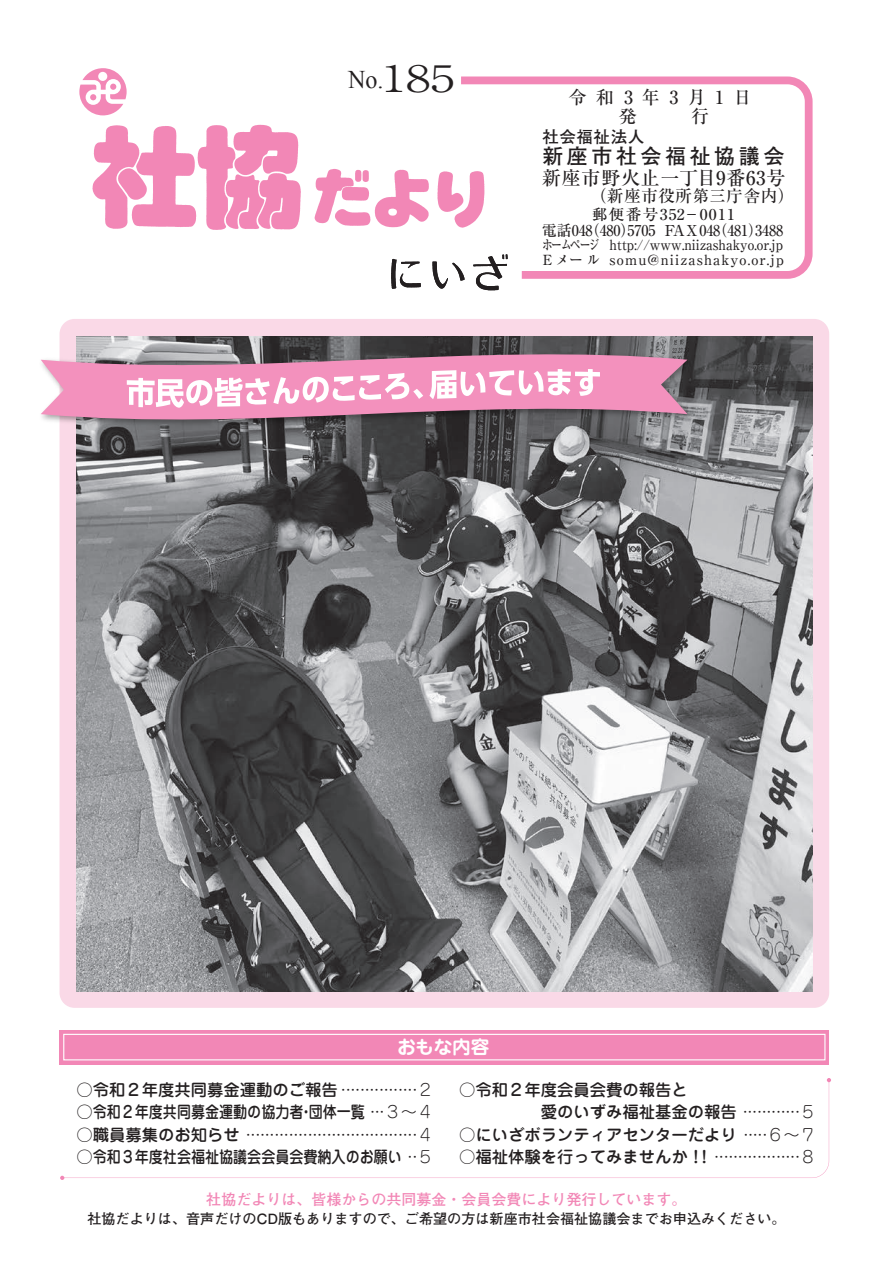
<style>
.page{position:relative;width:893px;height:1263px;background:#fff}
.page>*{position:absolute;margin:0;border:0;box-sizing:border-box;transform-origin:0 0}
.t1{font:300 36.45px "Ryumin Pro";color:#231f20;scale:1.33 1}
.t2{font:25.5px "Times New Roman";color:#231f20;scale:.94 1}
.t3{font:700 21px "Futo Go B101 Pro";letter-spacing:.17em;color:#231f20}
.t4{font:500 19.05px "Ryumin Pro";letter-spacing:.035em;color:#231f20}
.t5{font:700 18.75px "Jun 501 Pro";letter-spacing:-.01em;color:#fff}
.t6{font:500 18px "Ryumin Pro";color:#231f20}
.t7{font:500 16.5px "Ryumin Pro";letter-spacing:.035em;color:#231f20}
.t8{font:700 16.5px "Futo Go B101 Pro";letter-spacing:.035em;color:#231f20}
.t9{font:500 16.35px "Jun 34 Pro";color:#231f20}
.t10{font:300 16.35px/22.5px "Jun 101 Pro";color:#231f20}
.t11{font:500 16.35px "Jun 34 Pro";color:#231f20;scale:.86 1}
.t12{font:700 15px "Futo Go B101 Pro";color:#f287b6}
.t13{font:500 15px "Ryumin Pro";letter-spacing:-.015em;color:#231f20;scale:.95 1}
.t14{font:500 15px "Ryumin Pro";letter-spacing:.08em;color:#231f20;scale:1.05 1}
.t15{font:500 15px "Ryumin Pro";letter-spacing:-.015em;color:#231f20}
.t16{font:700 14.1px "Futo Go B101 Pro";color:#231f20}
.t17{font:500 13.95px/14.7px "Ryumin Pro";color:#231f20;scale:.94 1}
.t18{font:500 13.95px "Ryumin Pro";color:#231f20;scale:.78 1}
.t19{font:500 13.95px "Ryumin Pro";color:#231f20}
.s1{font-family:"Times New Roman";font-weight:400;font-size:25.5px}
.s2{font-family:"Jun 101 Pro";font-weight:300}
.s3{font-family:"Jun 34 Pro";font-weight:500}
</style>
<div class="page">
<svg style="left:461px;top:76px;width:352px;height:203px"></svg>
<img style="left:391px;top:252px;width:120px;height:39px">
<img style="left:92px;top:120px;width:400px;height:115px">
<svg style="left:79px;top:68px;width:48px;height:47px"></svg>
<div style="left:60px;top:319px;width:769px;height:689px;background:#fad9e7;border-radius:15px"></div>
<div style="left:60px;top:1030px;width:769px;height:34px;background:#f287b6"></div>
<div style="left:63px;top:1034px;width:762px;height:26px;border:1px solid #fff"></div>
<svg style="left:62px;top:1080px;width:767px;height:98px"></svg>
<svg style="left:827px;top:1078px;width:4px;height:4px"></svg>
<svg style="left:60px;top:1176px;width:4px;height:4px"></svg>
<img style="left:77px;top:336px;width:735px;height:655px">
<img style="left:687px;top:349px;width:11px;height:81px">
<svg style="left:41px;top:341px;width:646px;height:92px;background:#a57c90"></svg>
<svg style="left:127px;top:373px;width:296px;height:35px;background:#f7b7d4"></svg>
<svg style="left:429px;top:369px;width:171px;height:30px;background:#f7bcd7"></svg>
<h1 class="t1" style="left:378px;top:50px;width:60px"><span class="s1">.</span>185</h1>
<h2 class="t2" style="left:348px;top:62px;width:33px">No</h2>
<p class="t6" style="left:568px;top:83px;width:47px">令和</p>
<p class="t6" style="left:624px;top:83px;width:10px">3</p>
<p class="t6" style="left:642px;top:83px;width:19px">年</p>
<p class="t6" style="left:669px;top:83px;width:10px">3</p>
<p class="t6" style="left:688px;top:83px;width:19px">月</p>
<p class="t6" style="left:715px;top:83px;width:10px">1</p>
<p class="t6" style="left:733px;top:83px;width:19px">日</p>
<p class="t6" style="left:619px;top:102px;width:19px">発</p>
<p class="t6" style="left:691px;top:102px;width:19px">行</p>
<p class="t8" style="left:542px;top:124px;width:103px">社会福祉法人</p>
<p class="t3" style="left:542px;top:139px;width:243px">新座市社会福祉協議会</p>
<p class="t4" style="left:542px;top:163px;width:245px">新座市野火止一丁目番9 63号</p>
<p class="t7" style="left:590px;top:183px;width:206px">（新座市役所第三庁舎内(</p>
<p class="t14" style="left:592px;top:202px;width:138px">郵便番号352－0011</p>
<p class="t17" style="left:610px;top:237px;width:187px">http://www.niizashakyo.or j p. somu@niizashakyo.or.jp</p>
<p class="t13" style="left:586px;top:218px;width:53px">（480）</p>
<p class="t13" style="left:713px;top:218px;width:53px">)481(</p>
<p class="t15" style="left:542px;top:218px;width:52px">電話048</p>
<p class="t19" style="left:543px;top:249px;width:59px">Eメール</p>
<p class="t13" style="left:628px;top:218px;width:31px">5705</p>
<p class="t15" style="left:662px;top:218px;width:60px">ＦＡＸ048</p>
<p class="t13" style="left:755px;top:218px;width:31px">3488</p>
<p class="t18" style="left:542px;top:234px;width:75px">ホームページ</p>
<p class="t5" style="left:397px;top:1032px;width:94px">おもな内容</p>
<p class="t10" style="left:417px;top:1076px;width:18px">２</p>
<p class="t9" style="left:76px;top:1077px;width:263px">○令和２年度共同募金運動のご報告</p>
<p class="t9" style="left:459px;top:1077px;width:230px"><span class="s2">○</span>令和２年度会員会費の報告と</p>
<p class="t10" style="left:335px;top:1076px;width:89px">・・・・・・・・・・・・・・・・</p>
<p class="t9" style="left:76px;top:1099px;width:315px">○令和２年度共同募金運動の協力者団体一覧 <span class="s2">・・・</span></p>
<p class="t10" style="left:384px;top:1099px;width:51px">３~４</p>
<p class="t11" style="left:299px;top:1099px;width:18px">・</p>
<p class="t10" style="left:417px;top:1121px;width:18px;text-indent:-341px"><span class="s3">○ 職員募集のお知らせ</span> ・・・・・・・・・・・・・・・・・・・・・・・・・・・・・・・・・・・・<br>５</p>
<p class="t10" style="left:417px;top:1121px;width:18px">４</p>
<p class="t11" style="left:76px;top:1144px;width:405px"><span class="s2">○</span>令和３年度社会福祉協議会会員会費納入のお願い<span class="s2">・・</span></p>
<p class="t9" style="left:459px;top:1099px;width:348px">　　　　　愛のいずみ福祉基金の報告 <span class="s2">・・・・・・・・・・・・</span></p>
<p class="t10" style="left:767px;top:1121px;width:51px">６~７</p>
<p class="t10" style="left:800px;top:1099px;width:18px">５</p>
<p class="t9" style="left:459px;top:1122px;width:315px"><span class="s2">○</span>にいざボランティアセンターだより <span class="s2">・・・・・</span></p>
<p class="t9" style="left:459px;top:1144px;width:255px"><span class="s2">○</span>福祉体験を行ってみませんか !!</p>
<p class="t10" style="left:800px;top:1144px;width:18px">８</p>
<p class="t10" style="left:708px;top:1144px;width:99px">・・・・・・・・・・・・・・・・・・</p>
<p class="t12" style="left:206px;top:1188px;width:481px">社協だよりは、皆様からの共同募金・会員会費により発行しています。</p>
<p class="t16" style="left:87px;top:1207px;width:700px">社協だよりは、音声だけのCD版もありますので、ご希望の方は新座市社会福祉協議会までお申込みください。</p>
</div>
